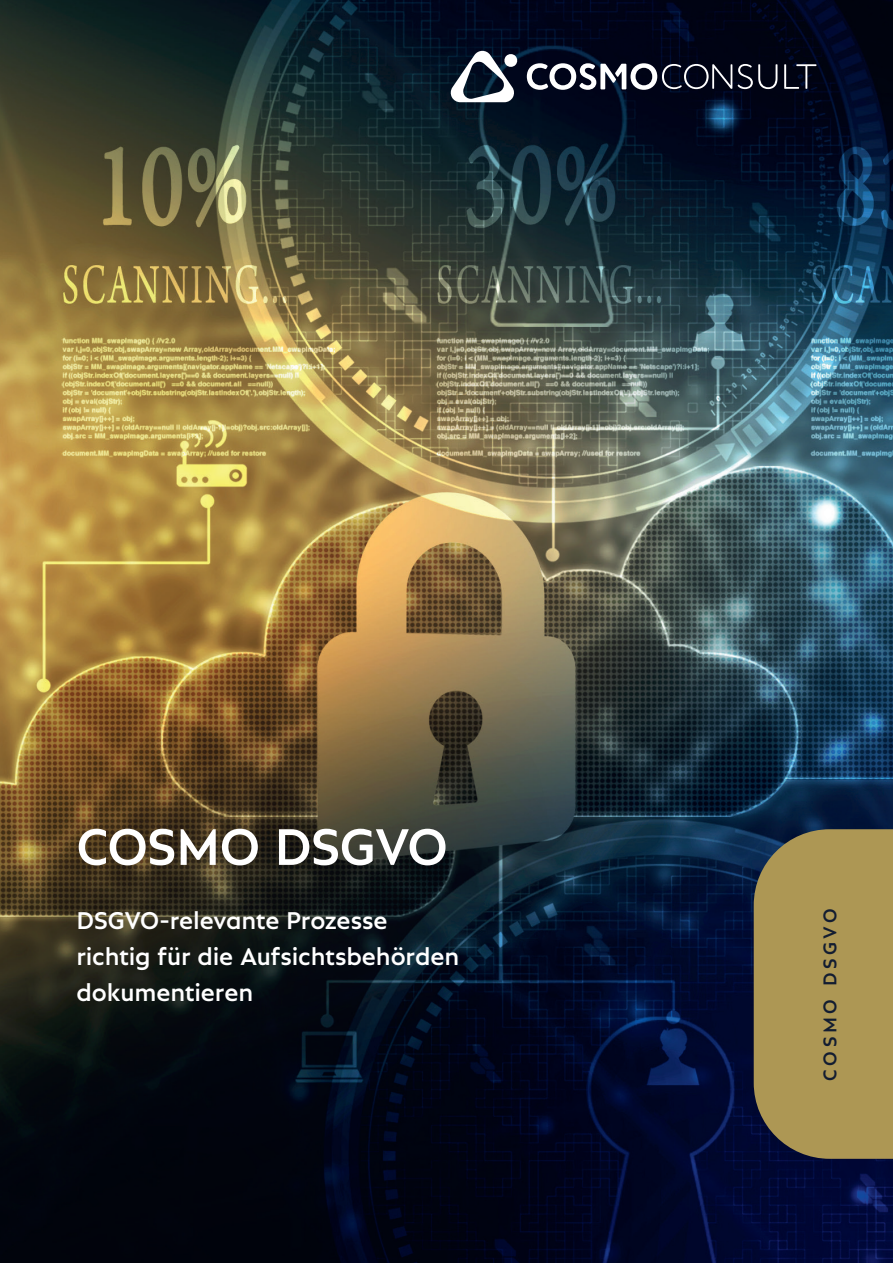
<style>
.page{position:relative;width:893px;height:1263px;background:#fff}
.page>*{position:absolute;margin:0;border:0;box-sizing:border-box;transform-origin:0 0}
.t1{font:500 54px "Neptune";letter-spacing:-.01em;color:#fff}
.t2{font:500 25.5px/36px "Neptune";letter-spacing:-.01em;color:#fff}
.t3{font:500 19.5px "Neptune";letter-spacing:.185em;color:#131d31}
</style>
<div class="page">
<img style="left:0;top:0;width:893px;height:1263px">
<svg style="left:0;top:713px;width:553px;height:402px;background:#2b2921"></svg>
<div style="left:754px;top:829px;width:139px;height:330px;background:#ad9754"></div>
<svg style="left:784px;top:64px;width:32px;height:25px"></svg>
<svg style="left:527px;top:63px;width:250px;height:27px"></svg>
<svg style="left:451px;top:51px;width:67px;height:51px"></svg>
<h1 class="t1" style="left:77px;top:814px;width:373px">COSMO DSGVO</h1>
<p class="t2" style="left:77px;top:902px;width:384px">DSGVO-relevante Prozesse richtig für die Aufsichtsbehörden dokumentieren</p>
<p class="t3" style="left:818px;top:1081px;width:174px;rotate:-90deg">COSMO DSGVO</p>
</div>
